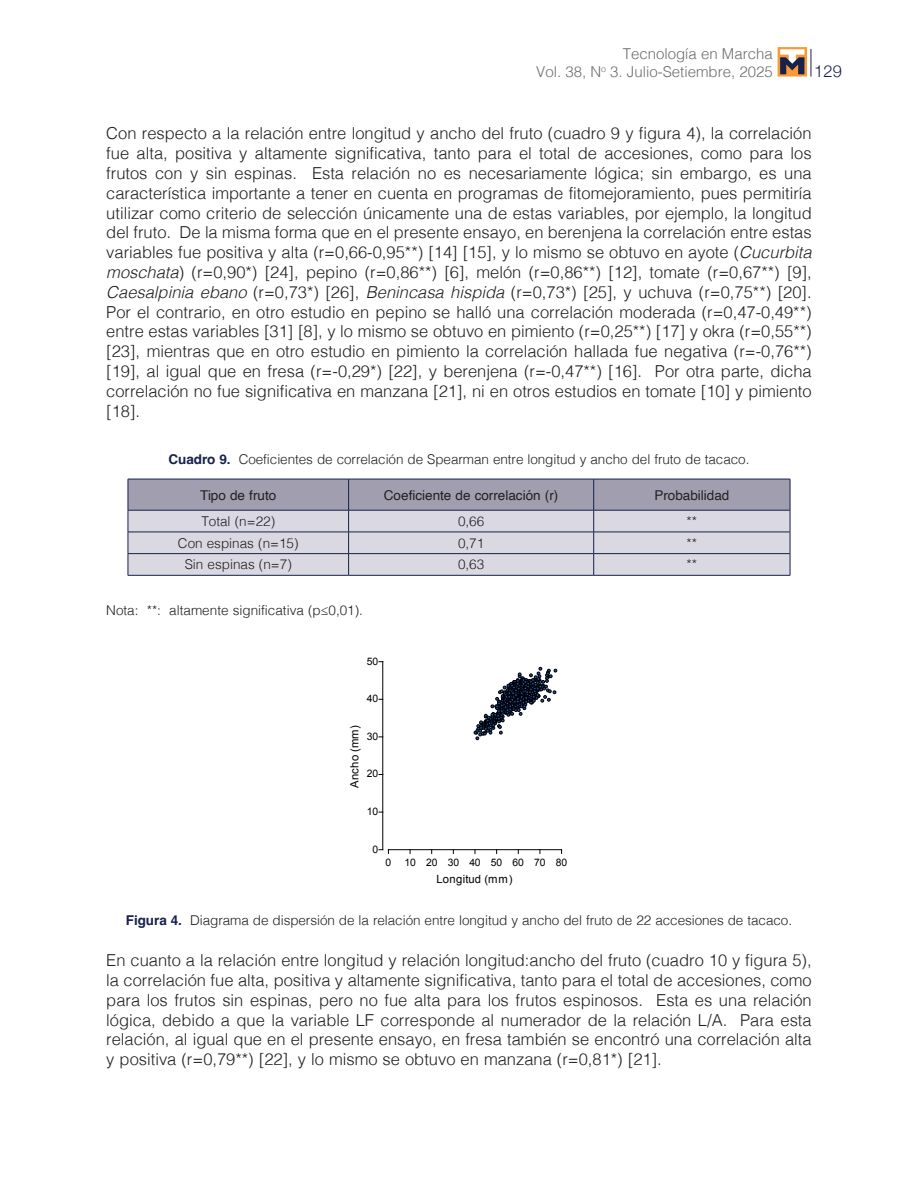
<style>
.page{position:relative;width:918px;height:1188px;background:#fff}
.page>*{position:absolute;margin:0;border:0;box-sizing:border-box;transform-origin:0 0}
.t1{font:300 16.5px/19.8px "Helvetica";color:#231f20;text-align:justify}
.t2{font:300 16.5px "Helvetica Neue";color:#17214b}
.t3{font:300 15px/18px "Helvetica";color:#6c6d70;text-align:right}
.t4{font:300 13.5px "Helvetica";letter-spacing:-.005em;color:#231f20}
.t5{font:13.5px "Helvetica";color:#231f20}
.t6{font:11.25px "Arial";letter-spacing:.025em;color:#000001}
.t7{font:10.35px "Arial";letter-spacing:-.01em;color:#000001}
.s1{font-style:italic}
.s2{font-weight:700;color:#17214b}
</style>
<div class="page">
<svg style="left:811px;top:49px;width:1px;height:28px"></svg>
<svg style="left:778px;top:47px;width:29px;height:30px"></svg>
<svg style="left:780px;top:49px;width:24px;height:25px"></svg>
<svg style="left:128px;top:479px;width:663px;height:96px"></svg>
<hr style="left:128px;top:575px;width:221px;height:1px;background:#17214b">
<hr style="left:349px;top:575px;width:245px;height:1px;background:#17214b">
<hr style="left:594px;top:575px;width:196px;height:1px;background:#17214b">
<hr style="left:388px;top:849px;width:174px;height:1px;background:#000001">
<svg style="left:379px;top:849px;width:10px;height:4px"></svg>
<hr style="left:382px;top:662px;width:1px;height:188px;background:#000001">
<svg style="left:474px;top:667px;width:83px;height:73px"></svg>
<p class="t3" style="left:536px;top:43px;width:238px">Tecnología en Marcha<br>Vol. 38, N<sup>o</sup> 3. Julio-Setiembre, 2025</p>
<p class="t2" style="left:814px;top:57px;width:29px">129</p>
<p class="t1" style="left:106px;top:122px;width:707px">Con respecto a la relación entre longitud y ancho del fruto (cuadro 9 y figura 4), la correlación fue alta, positiva y altamente significativa, tanto para el total de accesiones, como para los frutos con y sin espinas. Esta relación no es necesariamente lógica; sin embargo, es una característica importante a tener en cuenta en programas de fitomejoramiento, pues permitiría utilizar como criterio de selección únicamente una de estas variables, por ejemplo, la longitud del fruto. De la misma forma que en el presente ensayo, en berenjena la correlación entre estas variables fue positiva y alta (r=0,66-0,95**) [14] [15], y lo mismo se obtuvo en ayote (<span class="s1">Cucurbita moschata</span>) (r=0,90*) [24], pepino (r=0,86**) [6], melón (r=0,86**) [12], tomate (r=0,67**) [9], <span class="s1">Caesalpinia ebano</span> (r=0,73*) [26], <span class="s1">Benincasa hispida</span> (r=0,73*) [25], y uchuva (r=0,75**) [20].<br>Por el contrario, en otro estudio en pepino se halló una correlación moderada (r=0,47-0,49**) entre estas variables [31] [8], y lo mismo se obtuvo en pimiento (r=0,25**) [17] y okra (r=0,55**) [23], mientras que en otro estudio en pimiento la correlación hallada fue negativa (r=-0,76**) [19], al igual que en fresa (r=-0,29*) [22], y berenjena (r=-0,47**) [16]. Por otra parte, dicha correlación no fue significativa en manzana [21], ni en otros estudios en tomate [10] y pimiento [18].</p>
<p class="t4" style="left:169px;top:448px;width:582px"><span class="s2">Cuadro 9.</span> Coeficientes de correlación de Spearman entre longitud y ancho del fruto de tacaco.</p>
<p class="t5" style="left:200px;top:485px;width:78px">Tipo de fruto</p>
<p class="t5" style="left:384px;top:485px;width:176px">Coeficiente de correlación (r)</p>
<p class="t5" style="left:654px;top:485px;width:77px">Probabilidad</p>
<p class="t4" style="left:201px;top:510px;width:75px">Total (n=22)</p>
<p class="t4" style="left:458px;top:510px;width:28px">0,66</p>
<p class="t4" style="left:687px;top:510px;width:12px">**</p>
<p class="t4" style="left:178px;top:531px;width:122px">Con espinas (n=15)</p>
<p class="t4" style="left:458px;top:531px;width:28px">0,71</p>
<p class="t4" style="left:687px;top:531px;width:12px">**</p>
<p class="t4" style="left:185px;top:553px;width:109px">Sin espinas (n=7)</p>
<p class="t4" style="left:458px;top:553px;width:28px">0,63</p>
<p class="t4" style="left:687px;top:553px;width:12px">**</p>
<p class="t4" style="left:106px;top:599px;width:258px">Nota: **: altamente significativa (p≤0,01).</p>
<p class="t7" style="left:367px;top:654px;width:13px">50</p>
<p class="t7" style="left:367px;top:692px;width:13px">40</p>
<p class="t6" style="left:347px;top:788px;width:64px;rotate:-90deg">Ancho (mm)</p>
<p class="t7" style="left:367px;top:729px;width:13px">30</p>
<p class="t7" style="left:367px;top:767px;width:13px">20</p>
<p class="t7" style="left:367px;top:805px;width:13px">10</p>
<p class="t7" style="left:372px;top:842px;width:7px">0</p>
<p class="t7" style="left:386px;top:855px;width:7px">0</p>
<p class="t7" style="left:404px;top:855px;width:164px">10 20 30 40 50 60 70 80</p>
<p class="t6" style="left:436px;top:871px;width:78px">Longitud (mm)</p>
<p class="t4" style="left:126px;top:909px;width:668px"><span class="s2">Figura 4.</span> Diagrama de dispersión de la relación entre longitud y ancho del fruto de 22 accesiones de tacaco.</p>
<p class="t1" style="left:106px;top:949px;width:707px">En cuanto a la relación entre longitud y relación longitud:ancho del fruto (cuadro 10 y figura 5), la correlación fue alta, positiva y altamente significativa, tanto para el total de accesiones, como para los frutos sin espinas, pero no fue alta para los frutos espinosos. Esta es una relación lógica, debido a que la variable LF corresponde al numerador de la relación L/A. Para esta relación, al igual que en el presente ensayo, en fresa también se encontró una correlación alta y positiva (r=0,79**) [22], y lo mismo se obtuvo en manzana (r=0,81*) [21].</p>
</div>
